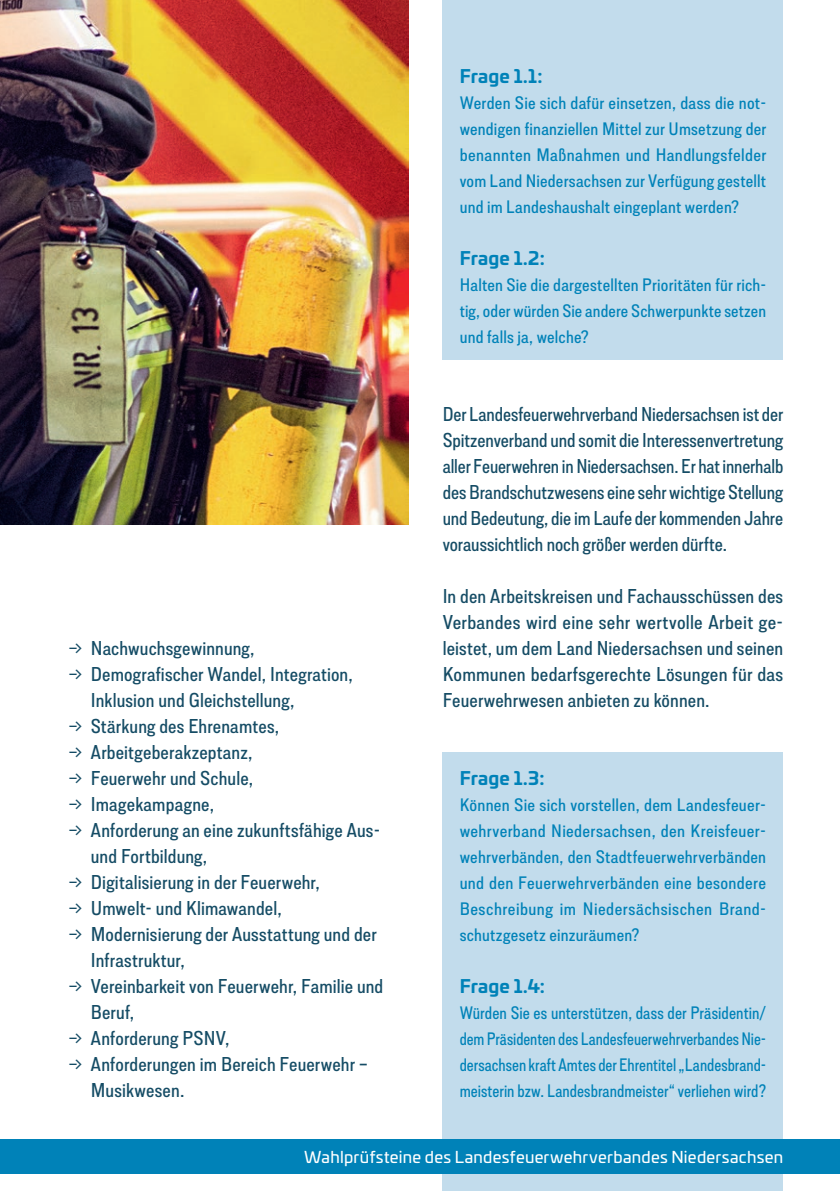
<style>
.page{position:relative;width:840px;height:1191px;background:#fff}
.page>*{position:absolute;margin:0;border:0;box-sizing:border-box;transform-origin:0 0}
.t1{font:500 20px/26px "Lorimer No 2";letter-spacing:.005em;color:#154c65;text-align:justify}
.t2{font:500 20px/26px "Lorimer No 2";letter-spacing:.005em;color:#154c65;text-align:justify;scale:.96 1}
.t3{font:500 18px/26px "Lorimer No 2";letter-spacing:.01em;color:#0082b8;text-align:justify}
.t4{font:500 18px/26px "Lorimer No 2";letter-spacing:.01em;color:#0082b8;text-align:justify;scale:.94 1}
.t5{font:700 18px "Univia Pro";letter-spacing:.01em;color:#0082b8}
.t6{font:16px "Univia Pro";letter-spacing:.015em;color:#fff}
.s1{font-family:"DIN A rrows Regular";font-weight:400}
</style>
<div class="page">
<img style="left:0;top:0;width:408px;height:525px">
<div style="left:442px;top:0;width:340px;height:360px;background:#c2dcec"></div>
<div style="left:442px;top:753px;width:340px;height:438px;background:#c2dcec"></div>
<div style="left:0;top:1140px;width:839px;height:34px;background:#0082b8"></div>
<p class="t1" style="left:68px;top:634px;width:188px"><span class="s1">j</span> Nachwuchsgewinnung,</p>
<p class="t1" style="left:68px;top:660px;width:286px"><span class="s1">j</span> Demografischer Wandel, Integration,</p>
<p class="t1" style="left:91px;top:686px;width:205px">Inklusion und Gleichstellung,</p>
<p class="t1" style="left:68px;top:712px;width:212px"><span class="s1">j</span> Stärkung des Ehrenamtes,</p>
<p class="t1" style="left:68px;top:738px;width:186px"><span class="s1">j</span> Arbeitgeberakzeptanz,</p>
<p class="t1" style="left:68px;top:764px;width:186px"><span class="s1">j</span> Feuerwehr und Schule,</p>
<p class="t1" style="left:68px;top:790px;width:147px"><span class="s1">j</span> Imagekampagne,</p>
<p class="t1" style="left:68px;top:816px;width:313px"><span class="s1">j</span> Anforderung an eine zukunftsfähige Aus-</p>
<p class="t1" style="left:91px;top:842px;width:118px">und Fortbildung,</p>
<p class="t1" style="left:68px;top:868px;width:253px"><span class="s1">j</span> Digitalisierung in der Feuerwehr,</p>
<p class="t1" style="left:68px;top:894px;width:215px"><span class="s1">j</span> Umwelt- und Klimawandel,</p>
<p class="t1" style="left:68px;top:920px;width:310px"><span class="s1">j</span> Modernisierung der Ausstattung und der</p>
<p class="t1" style="left:91px;top:946px;width:95px">Infrastruktur,</p>
<p class="t1" style="left:68px;top:972px;width:316px"><span class="s1">j</span> Vereinbarkeit von Feuerwehr, Familie und</p>
<p class="t1" style="left:91px;top:998px;width:45px">Beruf,</p>
<p class="t1" style="left:68px;top:1024px;width:163px"><span class="s1">j</span> Anforderung PSNV,</p>
<p class="t1" style="left:68px;top:1050px;width:301px"><span class="s1">j</span> Anforderungen im Bereich Feuerwehr –</p>
<p class="t1" style="left:91px;top:1076px;width:95px">Musikwesen.</p>
<p class="t5" style="left:459px;top:62px;width:84px">Frage 1.1:</p>
<p class="t3" style="left:459px;top:89px;width:308px">Werden Sie sich dafür einsetzen, dass die not&shy;wendigen finanziellen Mittel zur Umsetzung der benannten Maßnahmen und Handlungsfelder vom Land Niedersachsen zur Verfügung gestellt und im Landeshaushalt eingeplant werden?</p>
<p class="t5" style="left:459px;top:244px;width:87px">Frage 1.2:</p>
<p class="t3" style="left:459px;top:271px;width:308px">Halten Sie die dargestellten Prioritäten für rich&shy;tig, oder würden Sie andere Schwerpunkte setzen und falls ja, welche?</p>
<p class="t2" style="left:442px;top:400px;width:356px">Der Landesfeuerwehrverband Niedersachsen ist der Spitzenverband und somit die Interessenvertretung aller Feuerwehren in Niedersachsen. Er hat innerhalb des Brandschutzwesens eine sehr wichtige Stellung und Bedeutung, die im Laufe der kommenden Jahre voraussichtlich noch größer werden dürfte.</p>
<p class="t1" style="left:442px;top:582px;width:342px">In den Arbeitskreisen und Fachausschüssen des Verbandes wird eine sehr wertvolle Arbeit ge&shy;leistet, um dem Land Niedersachsen und seinen Kommunen bedarfsgerechte Lösungen für das Feuerwehrwesen anbieten zu können.</p>
<p class="t5" style="left:459px;top:764px;width:86px">Frage 1.3:</p>
<p class="t3" style="left:459px;top:791px;width:308px">Können Sie sich vorstellen, dem Landesfeuer&shy;wehrverband Niedersachsen, den Kreisfeuer&shy;wehrverbänden, den Stadtfeuerwehrverbänden und den Feuerwehrverbänden eine besondere Beschreibung im Niedersächsischen Brand&shy;schutzgesetz einzuräumen?</p>
<p class="t5" style="left:459px;top:972px;width:87px">Frage 1.4:</p>
<p class="t4" style="left:459px;top:999px;width:327px">Würden Sie es unterstützen, dass der Präsidentin/ dem Präsidenten des Landesfeuerwehrverbandes Nie&shy;dersachsen kraft Amtes der Ehrentitel „Landesbrand&shy;meisterin bzw. Landesbrandmeister“ verliehen wird?</p>
<p class="t6" style="left:304px;top:1145px;width:480px">Wahlprüfsteine des Landesfeuerwehrverbandes Niedersachsen</p>
</div>
